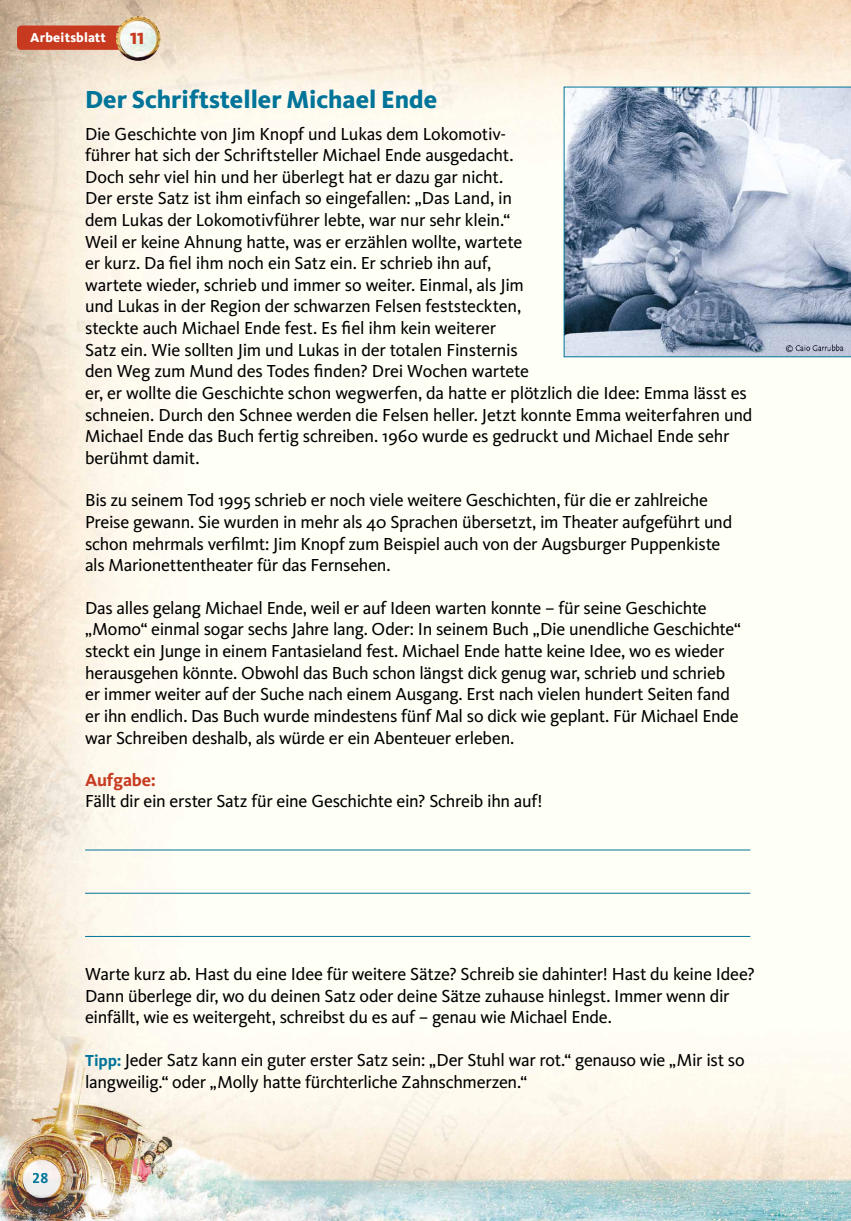
<style>
.page{position:relative;width:851px;height:1221px;background:#fff}
.page>*{position:absolute;margin:0;border:0;box-sizing:border-box;transform-origin:0 0}
.t1{font:800 25.5px "Kievit";color:#007499}
.t2{font:18px/21.6px "Kievit";letter-spacing:-.015em;color:#000}
.t3{font:700 18px "Kievit";letter-spacing:-.01em;color:#c73a1f}
.t4{font:16.8px "Kievit Black SC";color:#c73a1f}
.t5{font:15px "Kievit Bold SC";color:#007499}
.t6{font:800 13.5px "Kievit";letter-spacing:.015em;color:#fff}
.s1{font-weight:700;font-size:16.5px;color:#007499}
</style>
<div class="page">
<img style="left:0;top:0;width:850px;height:1220px">
<div style="left:17px;top:26px;width:111px;height:24px;background:#c73a1f;border-radius:4px"></div>
<img style="left:116px;top:16px;width:44px;height:45px;border-radius:22px">
<hr style="left:85px;top:849px;width:665px;height:1px;background:#007499">
<hr style="left:85px;top:892px;width:665px;height:1px;background:#007499">
<hr style="left:85px;top:936px;width:665px;height:1px;background:#007499">
<svg style="left:564px;top:87px;width:286px;height:270px;background:#a0aec1"></svg>
<p class="t6" style="left:30px;top:30px;width:77px">Arbeitsblatt</p>
<p class="t4" style="left:130px;top:28px;width:16px">11</p>
<h1 class="t1" style="left:85px;top:84px;width:353px">Der Schriftsteller Michael Ende</h1>
<p class="t2" style="left:85px;top:122px;width:668px">Die Geschichte von Jim Knopf und Lukas dem Lokomotiv-<br>führer hat sich der Schriftsteller Michael Ende ausgedacht.<br>Doch sehr viel hin und her überlegt hat er dazu gar nicht.<br>Der erste Satz ist ihm einfach so eingefallen: „Das Land, in<br>dem Lukas der Lokomotivführer lebte, war nur sehr klein.“<br>Weil er keine Ahnung hatte, was er erzählen wollte, wartete<br>er kurz. Da fiel ihm noch ein Satz ein. Er schrieb ihn auf,<br>wartete wieder, schrieb und immer so weiter. Einmal, als Jim<br>und Lukas in der Region der schwarzen Felsen feststeckten,<br>steckte auch Michael Ende fest. Es fiel ihm kein weiterer<br>Satz ein. Wie sollten Jim und Lukas in der totalen Finsternis<br>den Weg zum Mund des Todes finden? Drei Wochen wartete<br>er, er wollte die Geschichte schon wegwerfen, da hatte er plötzlich die Idee: Emma lässt es schneien. Durch den Schnee werden die Felsen heller. Jetzt konnte Emma weiterfahren und Michael Ende das Buch fertig schreiben. 1960 wurde es gedruckt und Michael Ende sehr berühmt damit.</p>
<p class="t2" style="left:85px;top:489px;width:648px">Bis zu seinem Tod 1995 schrieb er noch viele weitere Geschichten, für die er zahlreiche Preise gewann. Sie wurden in mehr als 40 Sprachen übersetzt, im Theater aufgeführt und schon mehrmals verfilmt: Jim Knopf zum Beispiel auch von der Augsburger Puppenkiste als Marionettentheater für das Fernsehen.</p>
<p class="t2" style="left:85px;top:596px;width:657px">Das alles gelang Michael Ende, weil er auf Ideen warten konnte – für seine Geschichte „Momo“ einmal sogar sechs Jahre lang. Oder: In seinem Buch „Die unendliche Geschichte“ steckt ein Junge in einem Fantasieland fest. Michael Ende hatte keine Idee, wo es wieder herausgehen könnte. Obwohl das Buch schon längst dick genug war, schrieb und schrieb er immer weiter auf der Suche nach einem Ausgang. Erst nach vielen hundert Seiten fand er ihn endlich. Das Buch wurde mindestens fünf Mal so dick wie geplant. Für Michael Ende war Schreiben deshalb, als würde er ein Abenteuer erleben.</p>
<p class="t3" style="left:85px;top:768px;width:72px">Aufgabe:</p>
<p class="t2" style="left:85px;top:790px;width:459px">Fällt dir ein erster Satz für eine Geschichte ein? Schreib ihn auf!</p>
<p class="t5" style="left:33px;top:1168px;width:17px">28</p>
<p class="t2" style="left:85px;top:962px;width:671px">Warte kurz ab. Hast du eine Idee für weitere Sätze? Schreib sie dahinter! Hast du keine Idee?<br>Dann überlege dir, wo du deinen Satz oder deine Sätze zuhause hinlegst. Immer wenn dir einfällt, wie es weitergeht, schreibst du es auf – genau wie Michael Ende.</p>
<p class="t2" style="left:85px;top:1049px;width:661px"><span class="s1">Tipp:</span> Jeder Satz kann ein guter erster Satz sein: „Der Stuhl war rot.“ genauso wie „Mir ist so langweilig.“ oder „Molly hatte fürchterliche Zahnschmerzen.“</p>
</div>
